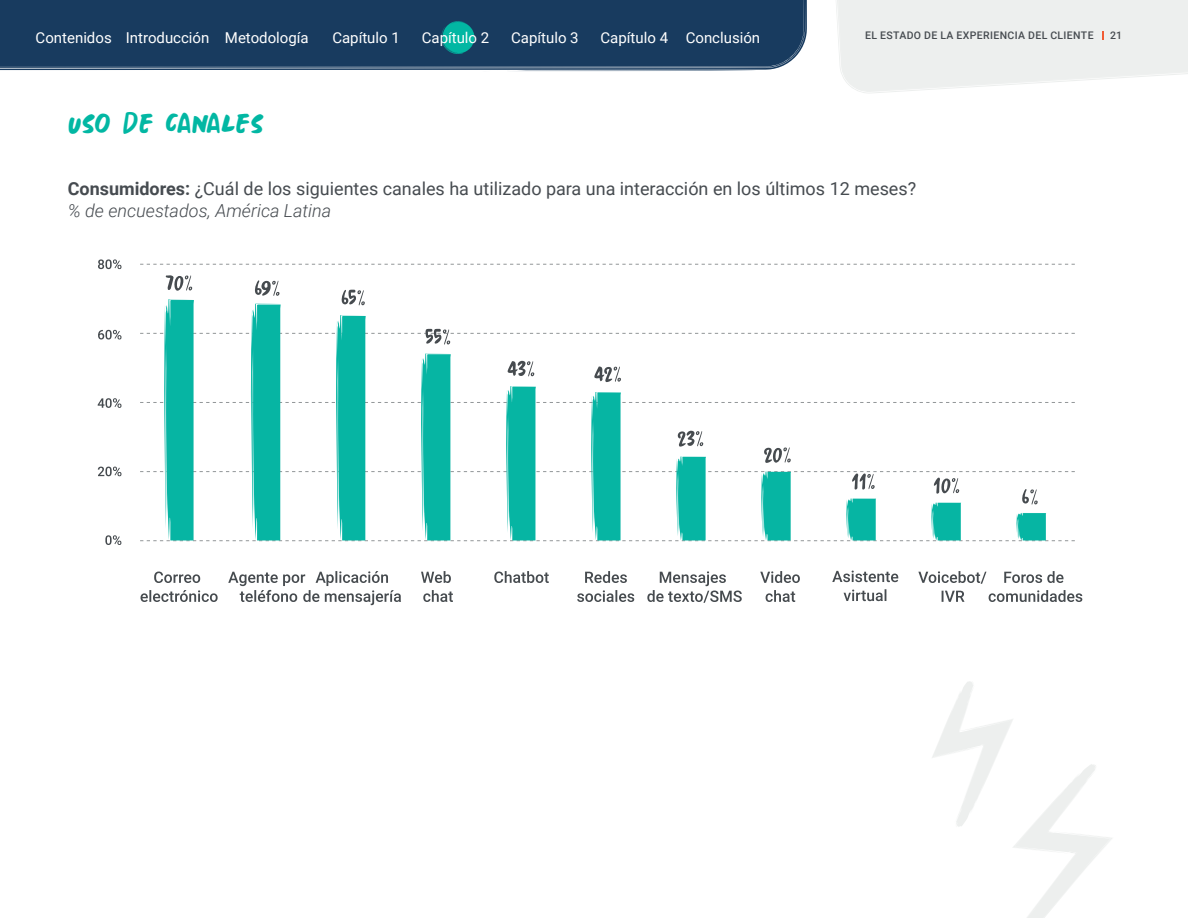
<style>
.page{position:relative;width:1188px;height:918px;background:#fff}
.page>*{position:absolute;margin:0;border:0;box-sizing:border-box;transform-origin:0 0}
.t1{font:33px "Springwood Brush";color:#02b7a3}
.t2{font:18px/22.5px "Roboto";color:#464b50}
.t3{font:15px "Roboto";color:#fff}
.t4{font:500 10.5px "Roboto";letter-spacing:.035em;color:#464b50}
.s1{font-weight:700}
.s2{font-weight:300;font-style:italic}
</style>
<div class="page">
<svg style="left:932px;top:681px;width:180px;height:237px"></svg>
<svg style="left:0;top:0;width:807px;height:71px;background:#1f4164"></svg>
<svg style="left:441px;top:21px;width:33px;height:33px"></svg>
<svg style="left:140px;top:264px;width:935px;height:1px"></svg>
<svg style="left:98px;top:467px;width:24px;height:9px"></svg>
<svg style="left:105px;top:535px;width:16px;height:10px"></svg>
<svg style="left:98px;top:398px;width:24px;height:10px"></svg>
<svg style="left:98px;top:330px;width:24px;height:10px"></svg>
<svg style="left:140px;top:571px;width:78px;height:31px"></svg>
<svg style="left:98px;top:259px;width:24px;height:10px"></svg>
<svg style="left:140px;top:275px;width:935px;height:266px"></svg>
<svg style="left:228px;top:571px;width:173px;height:34px"></svg>
<svg style="left:421px;top:571px;width:32px;height:31px"></svg>
<svg style="left:760px;top:571px;width:40px;height:31px"></svg>
<svg style="left:647px;top:571px;width:95px;height:32px"></svg>
<svg style="left:494px;top:571px;width:55px;height:12px"></svg>
<svg style="left:577px;top:571px;width:57px;height:31px"></svg>
<svg style="left:832px;top:571px;width:66px;height:30px"></svg>
<svg style="left:918px;top:571px;width:164px;height:31px"></svg>
<svg style="left:836px;top:0;width:352px;height:93px;background:#eff0f0"></svg>
<p class="t3" style="left:36px;top:27px;width:78px">Contenidos</p>
<p class="t3" style="left:225px;top:27px;width:85px">Metodología</p>
<p class="t3" style="left:332px;top:27px;width:69px">Capítulo 1</p>
<p class="t3" style="left:422px;top:27px;width:69px">Capítulo 2</p>
<p class="t3" style="left:511px;top:27px;width:69px">Capítulo 3</p>
<p class="t3" style="left:601px;top:27px;width:161px">Capítulo 4 Conclusión</p>
<p class="t4" style="left:865px;top:28px;width:230px">EL ESTADO DE LA EXPERIENCIA DEL CLIENTE</p>
<p class="t4" style="left:1110px;top:28px;width:13px">21</p>
<p class="t3" style="left:126px;top:27px;width:85px">Introducción</p>
<h1 class="t1" style="left:68px;top:105px;width:198px">USO DE CANALES</h1>
<p class="t2" style="left:68px;top:177px;width:850px"><span class="s1">Consumidores:</span> ¿Cuál de los siguientes canales ha utilizado para una interacción en los últimos 12 meses? <span class="s2">% de encuestados, América Latina</span></p>
</div>
